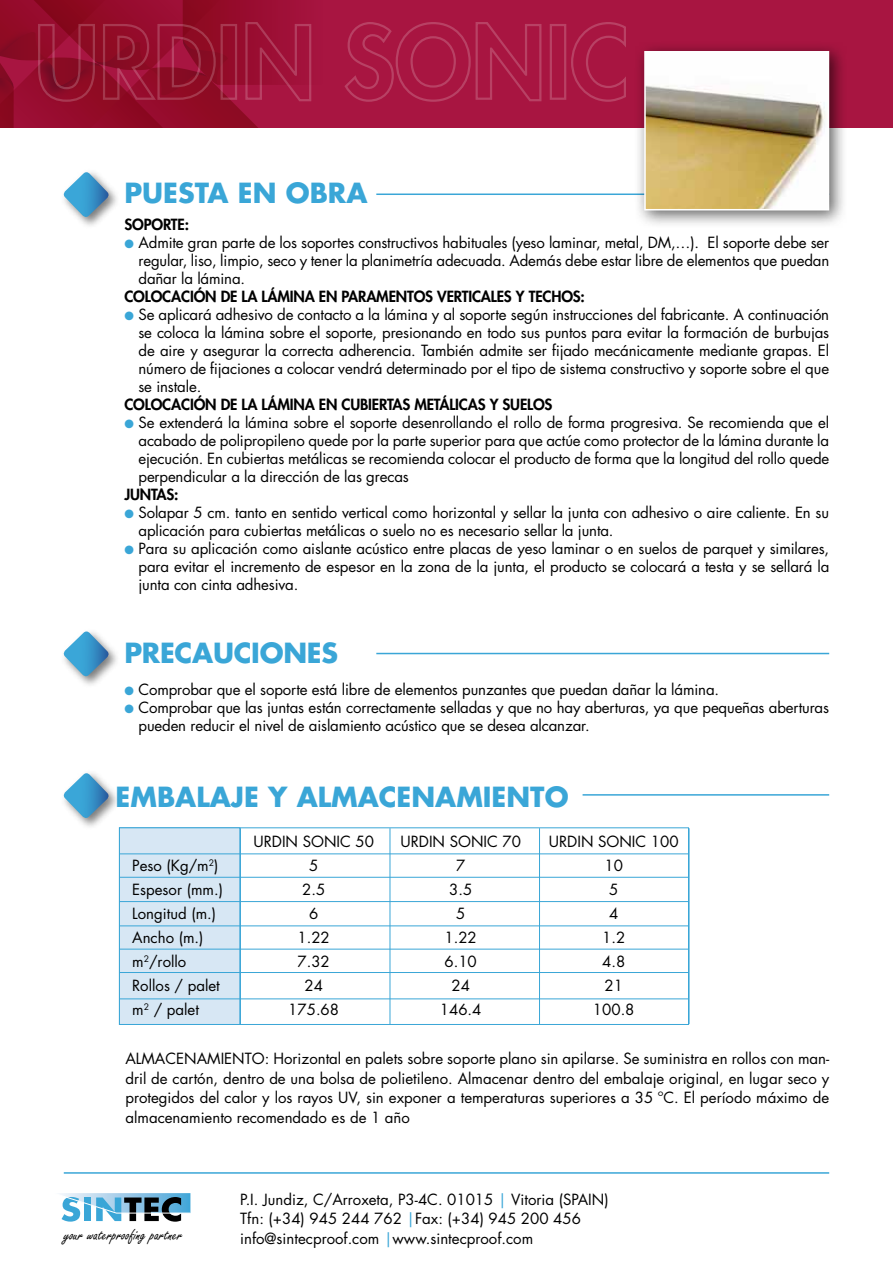
<style>
.page{position:relative;width:893px;height:1263px;background:#fff}
.page>*{position:absolute;margin:0;border:0;box-sizing:border-box;transform-origin:0 0}
.t1{font:700 27px "Futura Std";color:#3aa6d7}
.t2{font:16.95px "Freestyle Script";color:#000}
.t3{font:15px/18px "Futura Std";letter-spacing:-.01em;color:#000;text-align:justify}
.t4{font:800 15px "Futura Std";letter-spacing:-.01em;color:#000}
.s1{color:#3aa6d7}
</style>
<div class="page">
<div style="left:0;top:0;width:893px;height:128px;background:#a81541"></div>
<svg style="left:0;top:0;width:312px;height:128px"></svg>
<svg style="left:344px;top:22px;width:198px;height:80px"></svg>
<svg style="left:571px;top:22px;width:55px;height:80px"></svg>
<svg style="left:60px;top:1193px;width:131px;height:29px"></svg>
<hr style="left:64px;top:1172px;width:765px;height:2px;background:#3aa6d7">
<hr style="left:376px;top:193px;width:453px;height:2px;background:#3aa6d7">
<div style="left:60px;top:169px;width:61px;height:60px;background:#000;opacity:.51"></div>
<svg style="left:62px;top:172px;width:48px;height:47px"></svg>
<hr style="left:376px;top:653px;width:453px;height:1px;background:#3aa6d7">
<div style="left:60px;top:628px;width:61px;height:60px;background:#000;opacity:.51"></div>
<svg style="left:62px;top:631px;width:48px;height:47px"></svg>
<div style="left:60px;top:770px;width:61px;height:60px;background:#000;opacity:.51"></div>
<svg style="left:62px;top:773px;width:48px;height:47px"></svg>
<div style="left:119px;top:827px;width:121px;height:198px;background:#d7e7f4;border:1px solid #3aa6d7"></div>
<hr style="left:119px;top:901px;width:569px;height:1px;background:#3aa6d7">
<hr style="left:119px;top:854px;width:569px;height:1px;background:#3aa6d7">
<hr style="left:390px;top:828px;width:1px;height:196px;background:#3aa6d7">
<hr style="left:240px;top:828px;width:1px;height:196px;background:#3aa6d7">
<hr style="left:539px;top:828px;width:1px;height:196px;background:#3aa6d7">
<hr style="left:689px;top:828px;width:1px;height:196px;background:#3aa6d7">
<hr style="left:119px;top:877px;width:569px;height:1px;background:#3aa6d7">
<hr style="left:119px;top:926px;width:569px;height:1px;background:#3aa6d7">
<hr style="left:119px;top:949px;width:569px;height:1px;background:#3aa6d7">
<hr style="left:119px;top:972px;width:569px;height:1px;background:#3aa6d7">
<hr style="left:119px;top:999px;width:569px;height:1px;background:#3aa6d7">
<hr style="left:583px;top:794px;width:246px;height:2px;background:#3aa6d7">
<div style="left:634px;top:41px;width:213px;height:188px;background:#000;opacity:.61"></div>
<img style="left:647px;top:54px;width:179px;height:153px">
<div style="left:644px;top:51px;width:185px;height:159px;border:2px solid #fff"></div>
<h1 class="t1" style="left:124px;top:175px;width:245px">PUESTA EN OBRA</h1>
<p class="t4" style="left:124px;top:215px;width:66px">SOPORTE:</p>
<p class="t3" style="left:138px;top:234px;width:692px;text-indent:-14px"><span class="s1">●</span> Admite gran parte de los soportes constructivos habituales (yeso laminar, metal, DM,…). El soporte debe ser regular, liso, limpio, seco y tener la planimetría adecuada. Además debe estar libre de elementos que puedan dañar la lámina.</p>
<p class="t4" style="left:124px;top:287px;width:462px">COLOCACIÓN DE LA LÁMINA EN PARAMENTOS VERTICALES Y TECHOS:</p>
<p class="t3" style="left:138px;top:306px;width:692px;text-indent:-14px"><span class="s1">●</span> Se aplicará adhesivo de contacto a la lámina y al soporte según instrucciones del fabricante. A continuación se coloca la lámina sobre el soporte, presionando en todo sus puntos para evitar la formación de burbujas de aire y asegurar la correcta adherencia. También admite ser fijado mecánicamente mediante grapas. El número de fijaciones a colocar vendrá determinado por el tipo de sistema constructivo y soporte sobre el que se instale.</p>
<p class="t4" style="left:124px;top:395px;width:430px">COLOCACIÓN DE LA LÁMINA EN CUBIERTAS METÁLICAS Y SUELOS</p>
<p class="t3" style="left:138px;top:414px;width:692px;text-indent:-14px"><span class="s1">●</span> Se extenderá la lámina sobre el soporte desenrollando el rollo de forma progresiva. Se recomienda que el acabado de polipropileno quede por la parte superior para que actúe como protector de la lámina durante la ejecución. En cubiertas metálicas se recomienda colocar el producto de forma que la longitud del rollo quede perpendicular a la dirección de las grecas</p>
<p class="t4" style="left:124px;top:485px;width:56px">JUNTAS:</p>
<p class="t3" style="left:138px;top:504px;width:692px;text-indent:-14px"><span class="s1">●</span> Solapar 5 cm. tanto en sentido vertical como horizontal y sellar la junta con adhesivo o aire caliente. En su aplicación para cubiertas metálicas o suelo no es necesario sellar la junta.</p>
<p class="t3" style="left:138px;top:540px;width:692px;text-indent:-14px"><span class="s1">●</span> Para su aplicación como aislante acústico entre placas de yeso laminar o en suelos de parquet y similares, para evitar el incremento de espesor en la zona de la junta, el producto se colocará a testa y se sellará la junta con cinta adhesiva.</p>
<h1 class="t1" style="left:124px;top:635px;width:215px">PRECAUCIONES</h1>
<p class="t3" style="left:124px;top:681px;width:596px"><span class="s1">●</span> Comprobar que el soporte está libre de elementos punzantes que puedan dañar la lámina.</p>
<p class="t3" style="left:138px;top:699px;width:692px;text-indent:-14px"><span class="s1">●</span> Comprobar que las juntas están correctamente selladas y que no hay aberturas, ya que pequeñas aberturas pueden reducir el nivel de aislamiento acústico que se desea alcanzar.</p>
<h1 class="t1" style="left:116px;top:779px;width:454px">EMBALAJE Y ALMACENAMIENTO</h1>
<p class="t3" style="left:253px;top:833px;width:122px">URDIN SONIC 50</p>
<p class="t3" style="left:400px;top:833px;width:122px">URDIN SONIC 70</p>
<p class="t3" style="left:549px;top:833px;width:131px">URDIN SONIC 100</p>
<p class="t3" style="left:132px;top:857px;width:88px">Peso (Kg/m<sup>2</sup>)</p>
<p class="t3" style="left:309px;top:857px;width:11px">5</p>
<p class="t3" style="left:456px;top:857px;width:11px">7</p>
<p class="t3" style="left:604px;top:857px;width:20px">10</p>
<p class="t3" style="left:132px;top:881px;width:92px">Espesor (mm.)</p>
<p class="t3" style="left:302px;top:881px;width:25px">2.5</p>
<p class="t3" style="left:449px;top:881px;width:25px">3.5</p>
<p class="t3" style="left:609px;top:881px;width:11px">5</p>
<p class="t3" style="left:132px;top:905px;width:85px">Longitud (m.)</p>
<p class="t3" style="left:309px;top:905px;width:11px">6</p>
<p class="t3" style="left:456px;top:905px;width:11px">5</p>
<p class="t3" style="left:609px;top:905px;width:11px">4</p>
<p class="t3" style="left:132px;top:929px;width:73px">Ancho (m.)</p>
<p class="t3" style="left:298px;top:929px;width:34px">1.22</p>
<p class="t3" style="left:445px;top:929px;width:34px">1.22</p>
<p class="t3" style="left:602px;top:929px;width:25px">1.2</p>
<p class="t3" style="left:132px;top:953px;width:56px">m<sup>2</sup>/rollo</p>
<p class="t3" style="left:298px;top:953px;width:34px">7.32</p>
<p class="t3" style="left:445px;top:953px;width:34px">6.10</p>
<p class="t3" style="left:602px;top:953px;width:25px">4.8</p>
<p class="t3" style="left:132px;top:977px;width:89px">Rollos / palet</p>
<p class="t3" style="left:304px;top:977px;width:20px">24</p>
<p class="t3" style="left:451px;top:977px;width:20px">24</p>
<p class="t3" style="left:604px;top:977px;width:20px">21</p>
<p class="t3" style="left:132px;top:1001px;width:68px">m<sup>2</sup> / palet</p>
<p class="t3" style="left:288px;top:1001px;width:52px">175.68</p>
<p class="t3" style="left:440px;top:1001px;width:43px">146.4</p>
<p class="t3" style="left:593px;top:1001px;width:43px">100.8</p>
<p class="t3" style="left:125px;top:1049px;width:705px;line-height:19.5px">ALMACENAMIENTO: Horizontal en palets sobre soporte plano sin apilarse. Se suministra en rollos con man&shy;dril de cartón, dentro de una bolsa de polietileno. Almacenar dentro del embalaje original, en lugar seco y protegidos del calor y los rayos UV, sin exponer a temperaturas superiores a 35 ºC. El período máximo de almacenamiento recomendado es de 1 año</p>
<p class="t2" style="left:64px;top:1225px;width:120px">your waterproofing partner</p>
<p class="t3" style="left:240px;top:1190px;width:370px;line-height:19.5px;text-align:left">P.I. Jundiz, C/Arroxeta, P3-4C. 01015 <span class="s1">|</span> Vitoria (SPAIN)<br>Tfn: (+34) 945 244 762 <span class="s1">|</span>Fax: (+34) 945 200 456 info@sintecproof.com <span class="s1">|</span>www.sintecproof.com</p>
</div>
